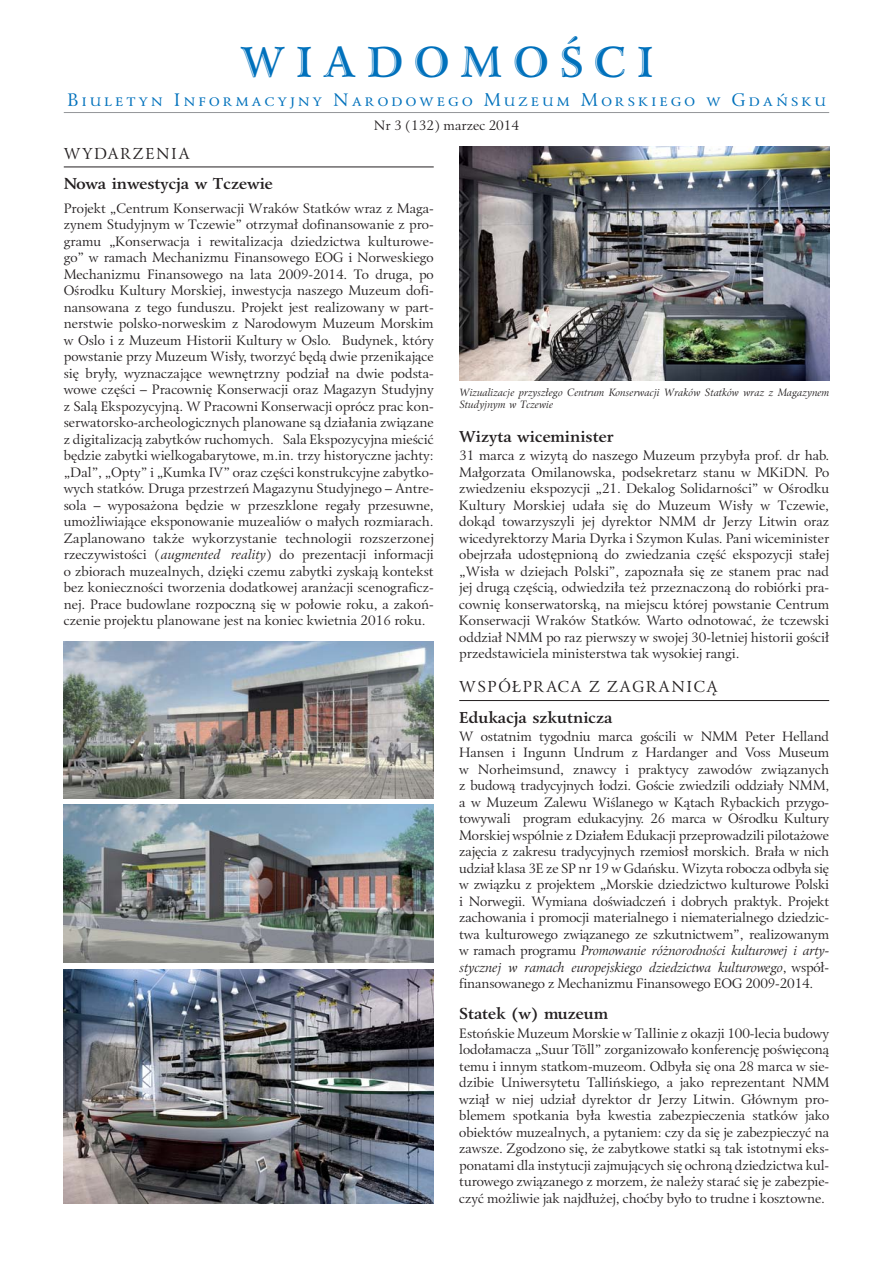
<style>
.page{position:relative;width:893px;height:1263px;background:#fff}
.page>*{position:absolute;margin:0;border:0;box-sizing:border-box;transform-origin:0 0}
.t1{font:45px "Eunice EFN Handtooled";letter-spacing:.25em;color:#0071bc}
.t2{font:18px "Eunice EFN";letter-spacing:.19em;color:#0071bc}
.t3{font:700 15.75px "Eunice EFN";color:#231f20}
.t4{font:15.75px "Eunice EFN";letter-spacing:.25em;color:#231f20}
.t5{font:15.75px "Eunice EFN";letter-spacing:.28em;color:#231f20}
.t6{font:13.5px/16.5px "Eunice EFN";color:#231f20;text-align:justify}
.t7{font:italic 10.5px/12px "Eunice EFN";color:#231f20}
.s1{font-style:italic}
</style>
<div class="page">
<hr style="left:64px;top:112px;width:765px;height:1px;background:#939598">
<hr style="left:64px;top:167px;width:370px;height:1px;background:#231f20">
<img style="left:64px;top:969px;width:370px;height:234px">
<img style="left:459px;top:147px;width:370px;height:234px">
<img style="left:64px;top:641px;width:370px;height:157px">
<img style="left:64px;top:805px;width:370px;height:157px">
<hr style="left:459px;top:700px;width:370px;height:1px;background:#231f20">
<h1 class="t1" style="left:240px;top:44px;width:415px">WIADOMOŚCI</h1>
<h2 class="t2" style="left:67px;top:91px;width:760px">BIULETYN INFORMACYJNY NARODOWEGO MUZEUM MORSKIEGO W GDAŃSKU</h2>
<p class="t5" style="left:64px;top:146px;width:125px">WYDARZENIA</p>
<p class="t3" style="left:64px;top:177px;width:211px">Nowa inwestycja w Tczewie</p>
<p class="t6" style="left:374px;top:118px;width:147px">Nr 3 (132) marzec 2014</p>
<p class="t6" style="left:64px;top:201px;width:371px">Projekt „Centrum Konserwacji Wraków Statków wraz z Maga&shy;zynem Studyjnym w Tczewie” otrzymał dofinansowanie z pro&shy;gramu „Konserwacja i rewitalizacja dziedzictwa kulturowe&shy;go” w ramach Mechanizmu Finansowego EOG i Norweskiego Mechanizmu Finansowego na lata 2009-2014. To druga, po Ośrodku Kultury Morskiej, inwestycja naszego Muzeum dofi&shy;nansowana z tego funduszu. Projekt jest realizowany w part&shy;nerstwie polsko-norweskim z Narodowym Muzeum Morskim w Oslo i z Muzeum Historii Kultury w Oslo. Budynek, który powstanie przy Muzeum Wisły, tworzyć będą dwie przenikające się bryły, wyznaczające wewnętrzny podział na dwie podsta&shy;wowe części – Pracownię Konserwacji oraz Magazyn Studyjny z Salą Ekspozycyjną. W Pracowni Konserwacji oprócz prac kon&shy;serwatorsko-archeologicznych planowane są działania związane z digitalizacją zabytków ruchomych. Sala Ekspozycyjna mieścić będzie zabytki wielkogabarytowe, m.in. trzy historyczne jachty: „Dal”, „Opty” i „Kumka IV” oraz części konstrukcyjne zabytko&shy;wych statków. Druga przestrzeń Magazynu Studyjnego – Antre&shy;sola – wyposażona będzie w przeszklone regały przesuwne, umożliwiające eksponowanie muzealiów o małych rozmiarach.<br>Zaplanowano także wykorzystanie technologii rozszerzonej rzeczywistości (<span class="s1">augmented reality</span>) do prezentacji informacji o zbiorach muzealnych, dzięki czemu zabytki zyskają kontekst bez konieczności tworzenia dodatkowej aranżacji scenograficz&shy;nej. Prace budowlane rozpoczną się w połowie roku, a zakoń&shy;czenie projektu planowane jest na koniec kwietnia 2016 roku.</p>
<p class="t7" style="left:459px;top:387px;width:371px">Wizualizacje przyszłego Centrum Konserwacji Wraków Statków wraz z Magazynem<br>Studyjnym w Tczewie</p>
<p class="t3" style="left:459px;top:430px;width:156px">Wizyta wiceminister</p>
<p class="t6" style="left:459px;top:448px;width:371px">31 marca z wizytą do naszego Muzeum przybyła prof. dr hab.<br>Małgorzata Omilanowska, podsekretarz stanu w MKiDN. Po zwiedzeniu ekspozycji „21. Dekalog Solidarności” w Ośrodku Kultury Morskiej udała się do Muzeum Wisły w Tczewie, dokąd towarzyszyli jej dyrektor NMM dr Jerzy Litwin oraz wicedyrektorzy Maria Dyrka i Szymon Kulas. Pani wiceminister obejrzała udostępnioną do zwiedzania część ekspozycji stałej „Wisła w dziejach Polski”, zapoznała się ze stanem prac nad jej drugą częścią, odwiedziła też przeznaczoną do robiórki pra&shy;cownię konserwatorską, na miejscu której powstanie Centrum Konserwacji Wraków Statków. Warto odnotować, że tczewski oddział NMM po raz pierwszy w swojej 30-letniej historii gościł przedstawiciela ministerstwa tak wysokiej rangi.</p>
<p class="t4" style="left:459px;top:679px;width:260px">WSPÓŁPRACA Z ZAGRANICĄ</p>
<p class="t3" style="left:459px;top:711px;width:155px">Edukacja szkutnicza</p>
<p class="t6" style="left:459px;top:729px;width:371px">W ostatnim tygodniu marca gościli w NMM Peter Helland Hansen i Ingunn Undrum z Hardanger and Voss Museum w Norheimsund, znawcy i praktycy zawodów związanych z budową tradycyjnych łodzi. Goście zwiedzili oddziały NMM, a w Muzeum Zalewu Wiślanego w Kątach Rybackich przygo&shy;towywali program edukacyjny. 26 marca w Ośrodku Kultury Morskiej wspólnie z Działem Edukacji przeprowadzili pilotażowe zajęcia z zakresu tradycyjnych rzemiosł morskich. Brała w nich udział klasa 3E ze SP nr 19 w Gdańsku. Wizyta robocza odbyła się w związku z projektem „Morskie dziedzictwo kulturowe Polski i Norwegii. Wymiana doświadczeń i dobrych praktyk. Projekt zachowania i promocji materialnego i niematerialnego dziedzic&shy;twa kulturowego związanego ze szkutnictwem”, realizowanym w ramach programu <span class="s1">Promowanie różnorodności kulturowej i arty&shy;stycznej w ramach europejskiego dziedzictwa kulturowego</span>, współ&shy;finansowanego z Mechanizmu Finansowego EOG 2009-2014.</p>
<p class="t6" style="left:459px;top:1026px;width:372px">Estońskie Muzeum Morskie w Tallinie z okazji 100-lecia budowy lodołamacza „Suur Tõll” zorganizowało konferencję poświęconą temu i innym statkom-muzeom. Odbyła się ona 28 marca w sie&shy;dzibie Uniwersytetu Tallińskiego, a jako reprezentant NMM wziął w niej udział dyrektor dr Jerzy Litwin. Głównym pro&shy;blemem spotkania była kwestia zabezpieczenia statków jako obiektów muzealnych, a pytaniem: czy da się je zabezpieczyć na zawsze. Zgodzono się, że zabytkowe statki są tak istotnymi eks&shy;ponatami dla instytucji zajmujących się ochroną dziedzictwa kul&shy;turowego związanego z morzem, że należy starać się je zabezpie&shy;czyć możliwie jak najdłużej, choćby było to trudne i kosztowne.</p>
<p class="t3" style="left:459px;top:1007px;width:151px">Statek (w) muzeum</p>
</div>
